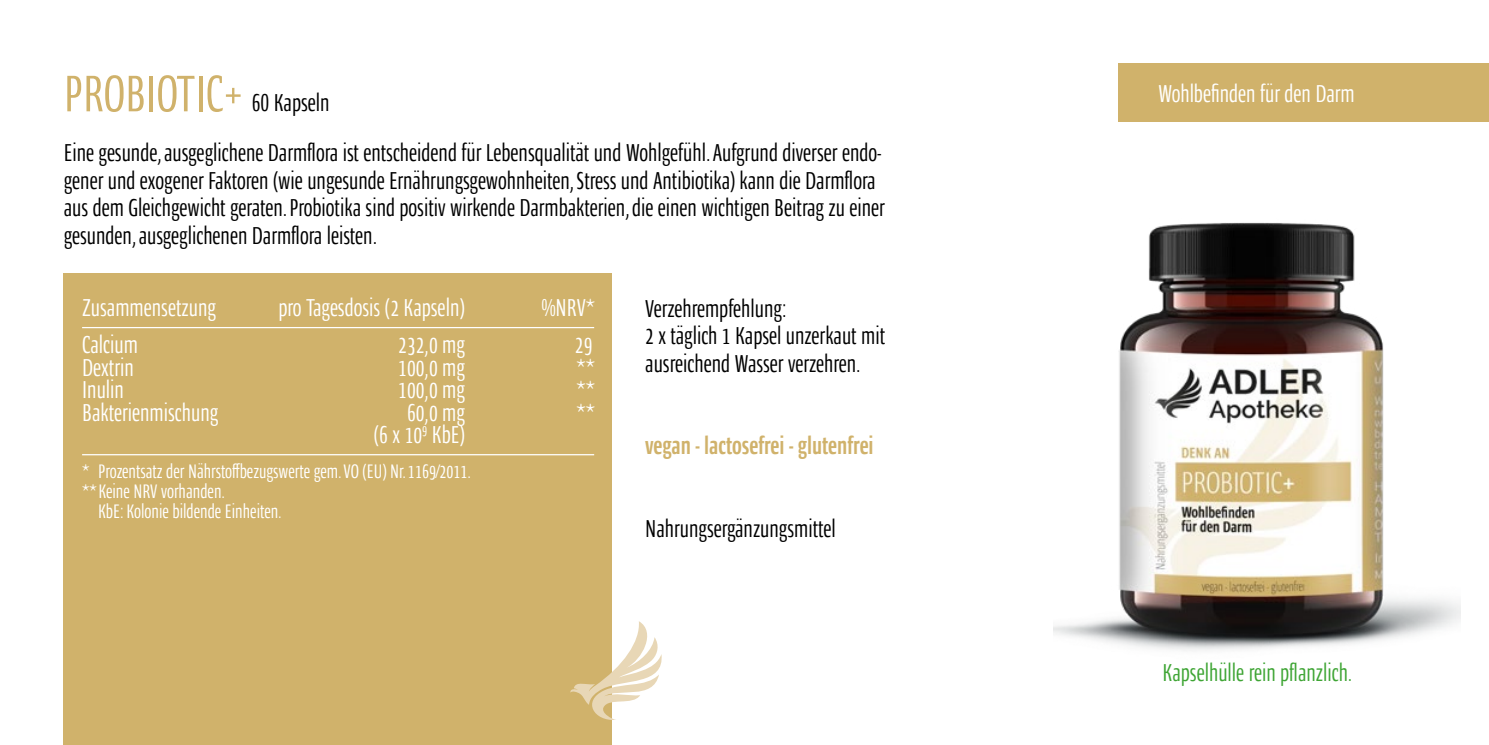
<style>
.page{position:relative;width:1489px;height:745px;background:#fff}
.page>*{position:absolute;margin:0;border:0;box-sizing:border-box;transform-origin:0 0}
.t1{font:52.5px "Ardoise Std Compact";color:#d0b26b}
.t2{font:25px/27.5px "Ardoise Std Compact";color:#000}
.t3{font:25px "Ardoise Std Compact";color:#fff}
.t4{font:700 25px "Ardoise Std Compact";color:#d0b26b}
.t5{font:25px "Ardoise Std Compact";color:#3fa535}
.t6{font:20px "Ardoise Std Compact";color:#fff}
.s1{font-size:25px;color:#000}
</style>
<div class="page">
<div style="left:64px;top:274px;width:548px;height:470px;background:#d0b26b"></div>
<div style="left:1118px;top:64px;width:370px;height:58px;background:#d0b26b"></div>
<img style="left:1053px;top:222px;width:407px;height:429px">
<hr style="left:82px;top:327px;width:512px;height:1px;background:#fff">
<hr style="left:82px;top:454px;width:512px;height:1px;background:#fff">
<svg style="left:570px;top:621px;width:91px;height:98px"></svg>
<h1 class="t1" style="left:64px;top:64px;width:267px">PROBIOTIC+ <span class="s1">60 Kapseln</span></h1>
<p class="t2" style="left:64px;top:139px;width:822px">Eine gesunde, ausgeglichene Darmflora ist entscheidend für Lebensqualität und Wohlgefühl. Aufgrund diverser endo&shy;gener und exogener Faktoren (wie ungesunde Ernährungsgewohnheiten, Stress und Antibiotika) kann die Darmflora aus dem Gleichgewicht geraten. Probiotika sind positiv wirkende Darmbakterien, die einen wichtigen Beitrag zu einer gesunden, ausgeglichenen Darmflora leisten.</p>
<p class="t3" style="left:82px;top:293px;width:135px">Zusammensetzung</p>
<p class="t3" style="left:278px;top:293px;width:188px">pro Tagesdosis (2 Kapseln)</p>
<p class="t3" style="left:541px;top:293px;width:55px">%NRV*</p>
<p class="t3" style="left:82px;top:330px;width:57px">Calcium</p>
<p class="t3" style="left:398px;top:330px;width:68px">232,0 mg</p>
<p class="t3" style="left:575px;top:330px;width:19px">29</p>
<p class="t3" style="left:82px;top:353px;width:53px">Dextrin</p>
<p class="t3" style="left:398px;top:353px;width:68px">100,0 mg</p>
<p class="t3" style="left:576px;top:353px;width:20px">**</p>
<p class="t3" style="left:82px;top:375px;width:43px">Inulin</p>
<p class="t3" style="left:398px;top:375px;width:68px">100,0 mg</p>
<p class="t3" style="left:576px;top:375px;width:20px">**</p>
<p class="t3" style="left:82px;top:398px;width:137px">Bakterienmischung</p>
<p class="t3" style="left:407px;top:398px;width:59px">60,0 mg</p>
<p class="t3" style="left:576px;top:398px;width:20px">**</p>
<p class="t3" style="left:374px;top:420px;width:93px">(6 x 10<sup>9</sup> KbE)</p>
<p class="t6" style="left:82px;top:460px;width:390px">* Prozentsatz der Nährstoffbezugswerte gem. VO (EU) Nr. 1169/2011.</p>
<p class="t6" style="left:82px;top:480px;width:144px">** Keine NRV vorhanden.</p>
<p class="t6" style="left:98px;top:500px;width:185px">KbE: Kolonie bildende Einheiten.</p>
<p class="t2" style="left:645px;top:294px;width:241px">Verzehrempfehlung:<br>2 x täglich 1 Kapsel unzerkaut mit ausreichend Wasser verzehren.</p>
<p class="t4" style="left:645px;top:431px;width:230px">vegan - lactosefrei - glutenfrei</p>
<p class="t2" style="left:645px;top:514px;width:192px">Nahrungsergänzungsmittel</p>
<p class="t3" style="left:1157px;top:79px;width:198px">Wohlbefinden für den Darm</p>
<p class="t5" style="left:1162px;top:658px;width:191px">Kapselhülle rein pflanzlich.</p>
</div>
